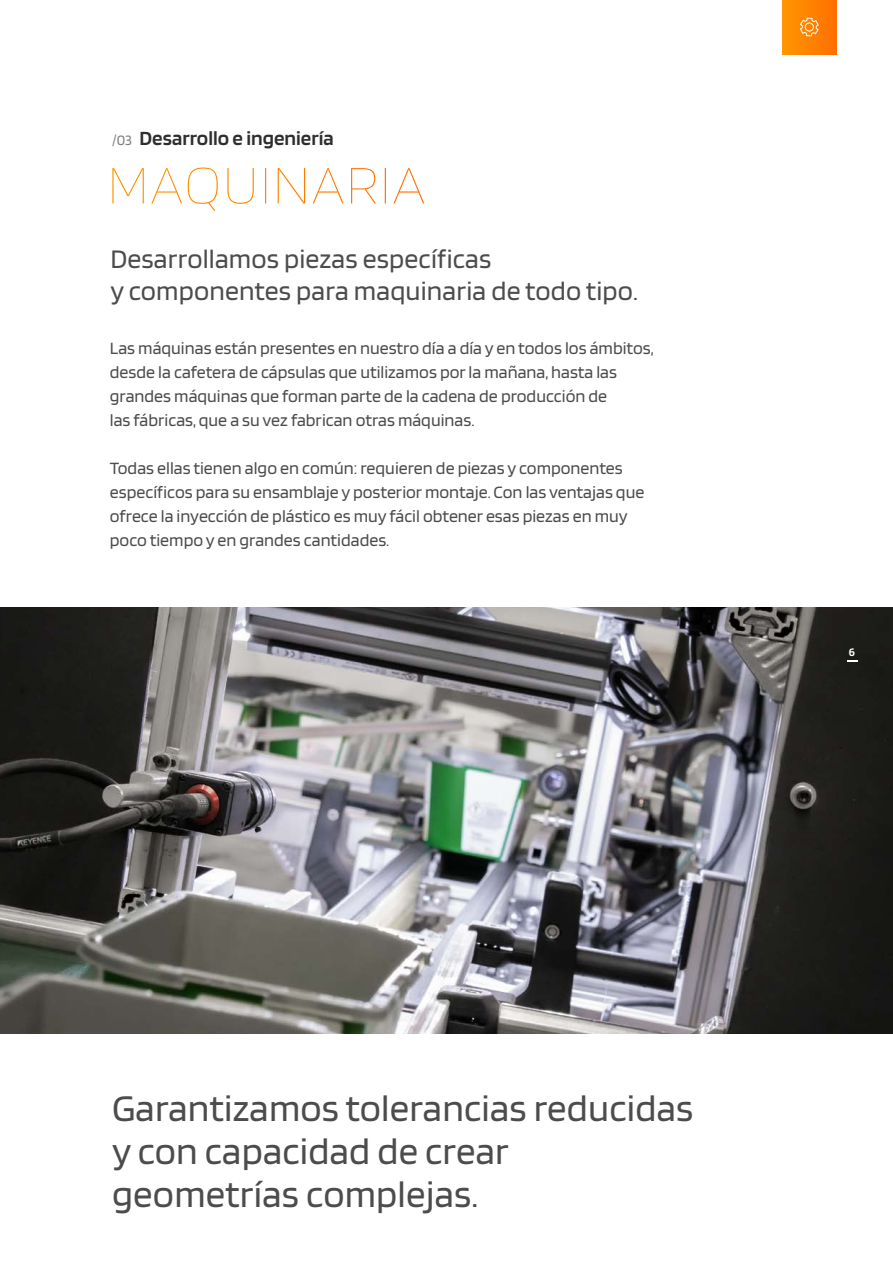
<style>
.page{position:relative;width:893px;height:1263px;background:#fff}
.page>*{position:absolute;margin:0;border:0;box-sizing:border-box;transform-origin:0 0}
.t1{font:39px/42.9px "Blinker";letter-spacing:.005em;color:#4c4c4c}
.t2{font:27.9px/32px "Blinker";letter-spacing:.005em;color:#4c4c4c}
.t3{font:600 21px "Blinker";color:#2e2e30}
.t4{font:18px/24px "Blinker";color:#4c4c4c}
.t5{font:600 12px "Blinker";color:#fff}
.s1{font-weight:400;font-size:15px;color:#808080}
</style>
<div class="page">
<div style="left:782px;top:0;width:54px;height:54px;background:linear-gradient(to right,#ff9700,#ff7000)"></div>
<svg style="left:800px;top:18px;width:19px;height:18px"></svg>
<svg style="left:112px;top:167px;width:312px;height:44px"></svg>
<img style="left:0;top:607px;width:893px;height:427px">
<svg style="left:848px;top:660px;width:10px;height:2px"></svg>
<p class="t3" style="left:112px;top:127px;width:223px"><span class="s1">/03</span> Desarrollo e ingeniería</p>
<h2 class="t2" style="left:110px;top:243px;width:529px">Desarrollamos piezas específicas<br>y componentes para maquinaria de todo tipo.</h2>
<p class="t4" style="left:110px;top:337px;width:545px">Las máquinas están presentes en nuestro día a día y en todos los ámbitos, desde la cafetera de cápsulas que utilizamos por la mañana, hasta las grandes máquinas que forman parte de la cadena de producción de<br>las fábricas, que a su vez fabrican otras máquinas.</p>
<p class="t4" style="left:110px;top:457px;width:536px">Todas ellas tienen algo en común: requieren de piezas y componentes específicos para su ensamblaje y posterior montaje. Con las ventajas que ofrece la inyección de plástico es muy fácil obtener esas piezas en muy poco tiempo y en grandes cantidades.</p>
<p class="t5" style="left:849px;top:646px;width:8px">6</p>
<h1 class="t1" style="left:112px;top:1088px;width:583px">Garantizamos tolerancias reducidas y con capacidad de crear geometrías complejas.</h1>
</div>
